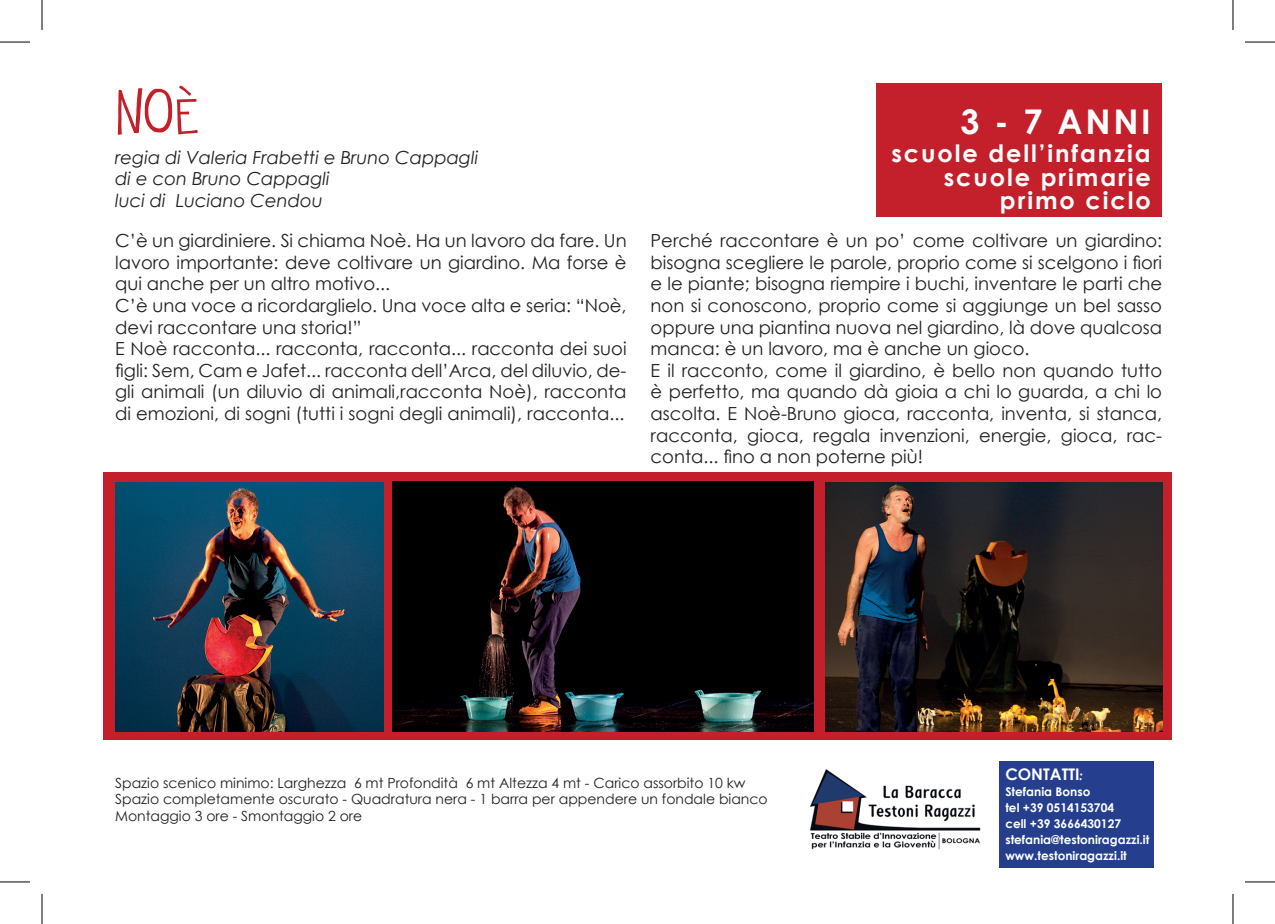
<style>
.page{position:relative;width:1275px;height:924px;background:#fff}
.page>*{position:absolute;margin:0;border:0;box-sizing:border-box;transform-origin:0 0}
.t1{font:66px "Hockeyis Lif";color:#c4202b}
.t2{font:700 34px "Century Gothic";color:#fff}
.t3{font:700 24px/23.6px "Century Gothic";letter-spacing:.08em;color:#fff;text-align:right}
.t4{font:18px/21.6px "Century Gothic";color:#231f20}
.t5{font:italic 18px/21.6px "Century Gothic";color:#231f20}
.t6{font:700 16px "Century Gothic";color:#fff}
.t7{font:14px/16.8px "Century Gothic";color:#231f20}
.t8{font:700 12px/16px "Century Gothic";color:#fff}
.s1{font-style:italic;font-size:12px}
</style>
<div class="page">
<div style="left:999px;top:760px;width:154px;height:106px;background:#253f8e"></div>
<img style="left:809px;top:769px;width:172px;height:81px">
<div style="left:103px;top:472px;width:1068px;height:267px;background:#c4202b"></div>
<img style="left:392px;top:481px;width:421px;height:249px">
<img style="left:115px;top:482px;width:268px;height:249px">
<div style="left:877px;top:83px;width:285px;height:134px;background:#c4202b"></div>
<img style="left:825px;top:482px;width:337px;height:249px">
<hr style="left:0;top:42px;width:30px;height:1px;background:#000">
<hr style="left:1245px;top:42px;width:30px;height:1px;background:#000">
<hr style="left:0;top:881px;width:30px;height:1px;background:#000">
<hr style="left:1245px;top:881px;width:30px;height:1px;background:#000">
<hr style="left:42px;top:0;width:1px;height:30px;background:#000">
<hr style="left:42px;top:893px;width:1px;height:30px;background:#000">
<hr style="left:1232px;top:0;width:1px;height:30px;background:#000">
<hr style="left:1232px;top:893px;width:1px;height:30px;background:#000">
<h1 class="t1" style="left:115px;top:85px;width:88px">NOÈ</h1>
<p class="t5" style="left:115px;top:146px;width:364px">regia di Valeria Frabetti e Bruno Cappagli di e con Bruno Cappagli<br>luci di Luciano Cendou</p>
<h2 class="t2" style="left:960px;top:96px;width:192px">3 - 7 anni</h2>
<h3 class="t3" style="left:891px;top:140px;width:261px">scuole dell’infanzia scuole primarie primo ciclo</h3>
<p class="t4" style="left:115px;top:229px;width:513px">C’è un giardiniere. Si chiama Noè. Ha un lavoro da fare. Un lavoro importante: deve coltivare un giardino. Ma forse è qui anche per un altro motivo...<br>C’è una voce a ricordarglielo. Una voce alta e seria: “Noè, devi raccontare una storia!”<br>E Noè racconta... racconta, racconta... racconta dei suoi figli: Sem, Cam e Jafet... racconta dell’Arca, del diluvio, de&shy;gli animali (un diluvio di animali,racconta Noè), racconta di emozioni, di sogni (tutti i sogni degli animali), racconta...</p>
<p class="t4" style="left:650px;top:229px;width:513px">Perché raccontare è un po’ come coltivare un giardino: bisogna scegliere le parole, proprio come si scelgono i fiori e le piante; bisogna riempire i buchi, inventare le parti che non si conoscono, proprio come si aggiunge un bel sasso oppure una piantina nuova nel giardino, là dove qualcosa manca: è un lavoro, ma è anche un gioco.<br>E il racconto, come il giardino, è bello non quando tutto è perfetto, ma quando dà gioia a chi lo guarda, a chi lo ascolta. E Noè-Bruno gioca, racconta, inventa, si stanca, racconta, gioca, regala invenzioni, energie, gioca, rac&shy;conta... fino a non poterne più!</p>
<p class="t7" style="left:115px;top:773px;width:654px">Spazio scenico minimo: Larghezza 6 mt Profondità 6 mt Altezza 4 mt - Carico assorbito 10 kw<br>Spazio completamente oscurato - Quadratura nera - 1 barra per appendere un fondale bianco<br>Montaggio 3 ore - Smontaggio 2 ore</p>
<p class="t6" style="left:1005px;top:761px;width:79px">contatti<span class="s1">:</span></p>
<p class="t8" style="left:1005px;top:782px;width:145px">Stefania Bonso<br>tel +39 0514153704<br>cell +39 3666430127 stefania@testoniragazzi.it www.testoniragazzi.it</p>
</div>
